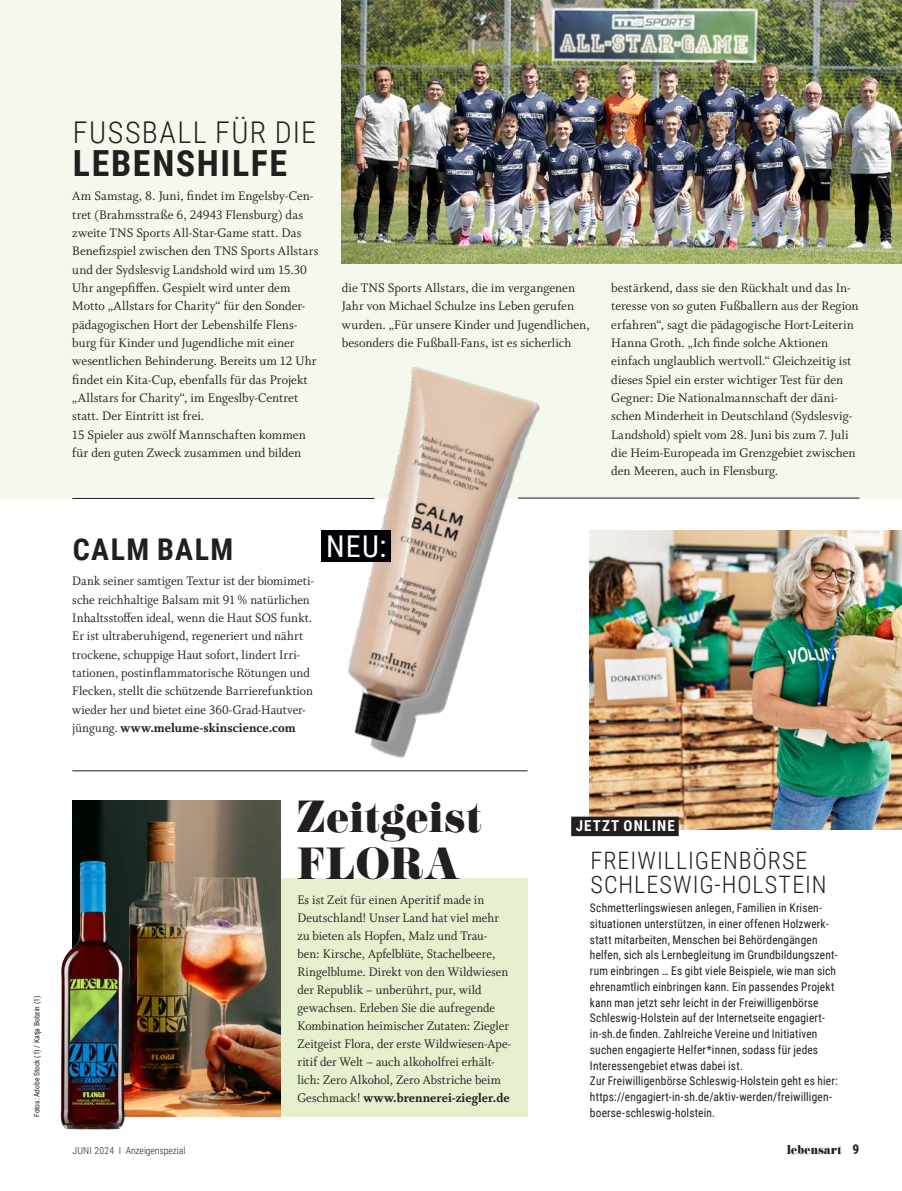
<style>
.page{position:relative;width:902px;height:1191px;background:#fff}
.page>*{position:absolute;margin:0;border:0;box-sizing:border-box;transform-origin:0 0}
.Headline_PR_groß{font:47.1px/47.1px "Didoni URWD";letter-spacing:-.01em;color:#231f20}
.Headline_PR_klein{font:700 36px "Roboto Condensed";letter-spacing:.045em;color:#231f20}
.Headline_PR_klein-2{font:300 30px "Roboto Condensed";letter-spacing:.05em;color:#231f20}
.Headline_PR_klein-3{font:700 30px "Roboto Condensed";letter-spacing:.045em;color:#231f20}
.Headline_PR_klein-4{font:30px "Roboto Condensed";color:#fff}
.Subhead_PR_groß{font:300 24px/24px "Roboto Condensed";letter-spacing:.045em;color:#231f20}
.Infokasten_Thema{font:700 15px "Roboto Condensed";letter-spacing:.07em;color:#fff}
.Fließtext{font:13.8px/18.3px "Whitman Roman LF";color:#231f20}
.Fließtext-2{font:13.8px/18px "Whitman Roman LF";color:#231f20;scale:.95 1}
.t1{font:13.5px "Didoni URWD";letter-spacing:-.005em;color:#231f20;scale:.96 1}
.Infokasten_Fließtext{font:12px/15.8px "Roboto Condensed";letter-spacing:.015em;color:#231f20;scale:.95 1}
.t2{font:300 9.75px "Roboto Condensed";letter-spacing:-.01em;color:#231f20}
.Bildnachweis{font:7.5px "Roboto Condensed";color:#231f20}
.s1{font-family:"Whitman Extra Bold LF"}
.s2{font-family:"Roboto Condensed";font-weight:700}
</style>
<div class="page">
<div style="left:0;top:0;width:901px;height:498px;background:#f5f9ed"></div>
<img style="left:342px;top:0;width:559px;height:264px">
<div style="left:103px;top:878px;width:424px;height:239px;background:#e6f0cf"></div>
<img style="left:72px;top:800px;width:209px;height:317px">
<hr style="left:72px;top:498px;width:302px;height:1px;background:#231f20">
<hr style="left:518px;top:498px;width:341px;height:1px;background:#231f20">
<img style="left:61px;top:861px;width:64px;height:268px">
<img style="left:302px;top:367px;width:264px;height:405px">
<div style="left:321px;top:530px;width:69px;height:31px;background:#000006"></div>
<img style="left:590px;top:530px;width:311px;height:299px">
<hr style="left:72px;top:770px;width:455px;height:1px;background:#231f20">
<div style="left:571px;top:816px;width:107px;height:20px;background:#231f20"></div>
<p class="Bildnachweis" style="left:31px;top:1117px;width:123px;rotate:-90deg">Fotos: Adobe Stock (1) / Katja Bobzin (1)</p>
<p class="Headline_PR_klein-2" style="left:73px;top:111px;width:244px">FUSSBALL FÜR DIE</p>
<p class="Headline_PR_klein" style="left:73px;top:138px;width:216px">LEBENSHILFE</p>
<p class="Fließtext" style="left:72px;top:187px;width:248px">Am Samstag, 8. Juni, findet im Engelsby-Cen&shy;tret (Brahmsstraße 6, 24943 Flensburg) das zweite TNS Sports All-Star-Game statt. Das Benefizspiel zwischen den TNS Sports Allstars und der Sydslesvig Landshold wird um 15.30<br>Uhr angepfiffen. Gespielt wird unter dem Motto „Allstars for Charity“ für den Sonder&shy;pädagogischen Hort der Lebenshilfe Flens&shy;burg für Kinder und Jugendliche mit einer wesentlichen Behinderung. Bereits um 12 Uhr findet ein Kita-Cup, ebenfalls für das Projekt „Allstars for Charity“, im Engeslby-Centret statt. Der Eintritt ist frei.</p>
<p class="Fließtext" style="left:72px;top:425px;width:235px">15 Spieler aus zwölf Mannschaften kommen für den guten Zweck zusammen und bilden</p>
<p class="Fließtext" style="left:342px;top:279px;width:249px">die TNS Sports Allstars, die im vergangenen Jahr von Michael Schulze ins Leben gerufen wurden. „Für unsere Kinder und Jugendlichen, besonders die Fußball-Fans, ist es sicherlich</p>
<p class="Fließtext" style="left:611px;top:279px;width:249px">bestärkend, dass sie den Rückhalt und das In&shy;teresse von so guten Fußballern aus der Region erfahren“, sagt die pädagogische Hort-Leiterin Hanna Groth. „Ich finde solche Aktionen einfach unglaublich wertvoll.“ Gleichzeitig ist dieses Spiel ein erster wichtiger Test für den Gegner: Die Nationalmannschaft der däni&shy;schen Minderheit in Deutschland (Sydslesvig-Landshold) spielt vom 28. Juni bis zum 7. Juli die Heim-Europeada im Grenzgebiet zwischen den Meeren, auch in Flensburg.</p>
<p class="Headline_PR_klein-3" style="left:73px;top:528px;width:162px">CALM BALM</p>
<p class="Headline_PR_klein-4" style="left:326px;top:525px;width:62px">NEU:</p>
<p class="Fließtext-2" style="left:72px;top:572px;width:256px">Dank seiner samtigen Textur ist der biomimeti&shy;sche reichhaltige Balsam mit 91 % natürlichen Inhaltsstoffen ideal, wenn die Haut SOS funkt.<br>Er ist ultraberuhigend, regeneriert und nährt trockene, schuppige Haut sofort, lindert Irri&shy;tationen, postinflammatorische Rötungen und Flecken, stellt die schützende Barrierefunktion wieder her und bietet eine 360-Grad-Hautver&shy;jüngung. <span class="s1">www.melume-skinscience.com</span></p>
<p class="Headline_PR_groß" style="left:297px;top:793px;width:187px">Zeitgeist<br>FLORA</p>
<p class="Fließtext-2" style="left:297px;top:891px;width:227px">Es ist Zeit für einen Aperitif made in Deutschland! Unser Land hat viel mehr zu bieten als Hopfen, Malz und Trau&shy;ben: Kirsche, Apfelblüte, Stachelbeere, Ringelblume. Direkt von den Wildwiesen der Republik – unberührt, pur, wild gewachsen. Erleben Sie die aufregende Kombination heimischer Zutaten: Ziegler Zeitgeist Flora, der erste Wildwiesen-Ape&shy;ritif der Welt – auch alkoholfrei erhält&shy;lich: Zero Alkohol, Zero Abstriche beim Geschmack! <span class="s1">www.brennerei-ziegler.de</span></p>
<p class="Infokasten_Thema" style="left:575px;top:815px;width:100px">JETZT ONLINE</p>
<p class="Subhead_PR_groß" style="left:590px;top:848px;width:238px">FREIWILLIGENBÖRSE<br>SCHLESWIG-HOLSTEIN</p>
<p class="Infokasten_Fließtext" style="left:590px;top:899px;width:262px">Schmetterlingswiesen anlegen, Familien in Krisen&shy;situationen unterstützen, in einer offenen Holzwerk&shy;statt mitarbeiten, Menschen bei Behördengängen helfen, sich als Lernbegleitung im Grundbildungszent&shy;rum einbringen … Es gibt viele Beispiele, wie man sich ehrenamtlich einbringen kann. Ein passendes Projekt kann man jetzt sehr leicht in der Freiwilligenbörse Schleswig-Holstein auf der Internetseite engagiert&shy;in-sh.de finden. Zahlreiche Vereine und Initiativen suchen engagierte Helfer*innen, sodass für jedes Interessengebiet etwas dabei ist.<br>Zur Freiwilligenbörse Schleswig-Holstein geht es hier: https://engagiert-in-sh.de/aktiv-werden/freiwilligen&shy;boerse-schleswig-holstein.</p>
<p class="t2" style="left:72px;top:1143px;width:114px">JUNI 2024 I Anzeigenspezial</p>
<p class="t1" style="left:786px;top:1141px;width:77px">lebensart <span class="s2">9</span></p>
</div>
